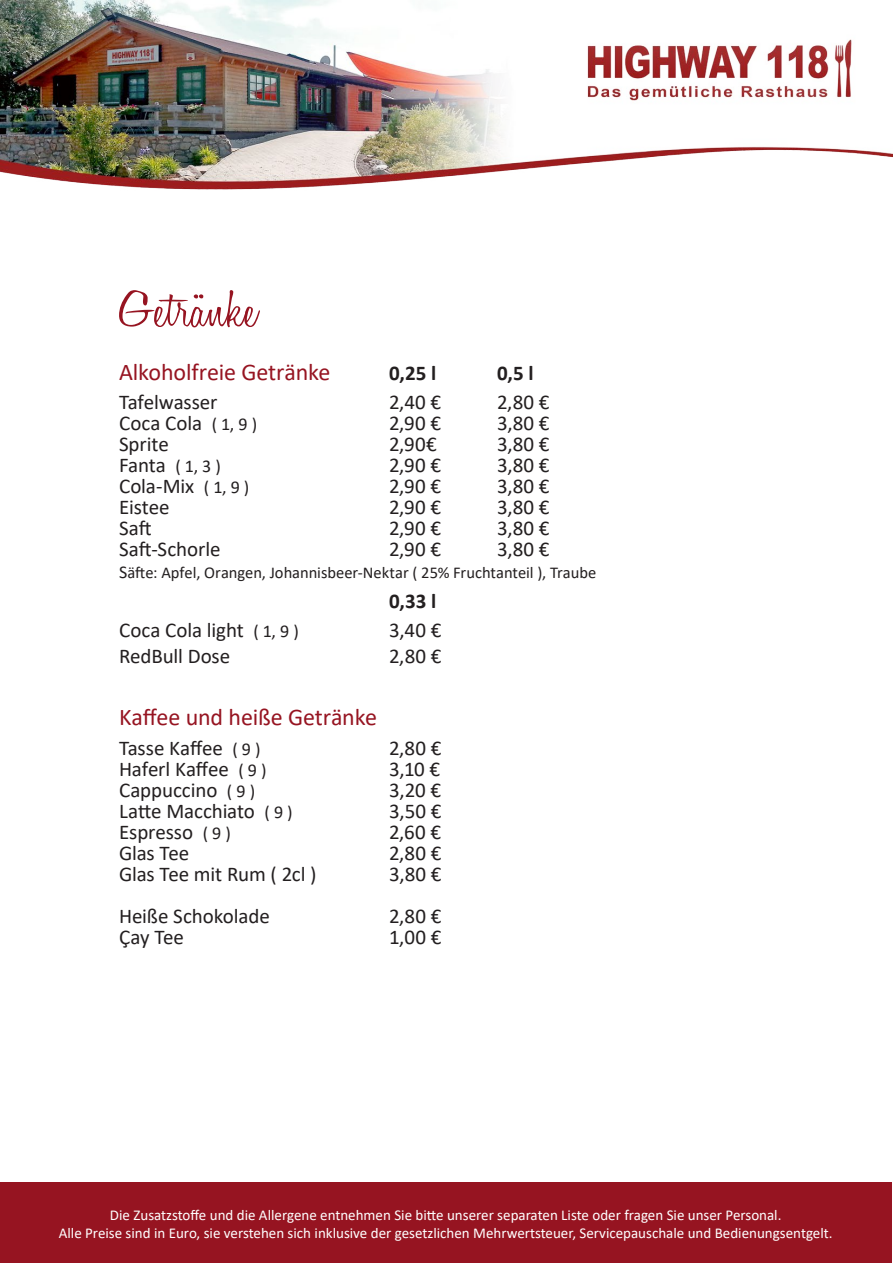
<style>
.page{position:relative;width:893px;height:1263px;background:#fff}
.page>*{position:absolute;margin:0;border:0;box-sizing:border-box;transform-origin:0 0}
.t1{font:300 54px "Honey Script";color:#961421;scale:1.25 1}
.t2{font:24px "Calibri";letter-spacing:-.005em;color:#961421}
.t3{font:21px "Calibri";letter-spacing:-.005em;color:#231f20}
.t4{font:700 21px "Calibri";color:#231f20}
.t5{font:16.5px "Calibri";letter-spacing:-.005em;color:#231f20}
.t6{font:15px "Calibri";color:#fff}
.s1{font-size:18px}
</style>
<div class="page">
<img style="left:0;top:0;width:893px;height:190px">
<div style="left:0;top:1183px;width:891px;height:80px;background:#961421"></div>
<p class="t1" style="left:119px;top:277px;width:112px">Getränke</p>
<p class="t2" style="left:119px;top:355px;width:213px">Alkoholfreie Getränke</p>
<p class="t4" style="left:389px;top:358px;width:49px">0,25 l</p>
<p class="t4" style="left:497px;top:358px;width:38px">0,5 l</p>
<p class="t3" style="left:119px;top:388px;width:100px">Tafelwasser</p>
<p class="t3" style="left:389px;top:388px;width:54px">2,40 €</p>
<p class="t3" style="left:497px;top:388px;width:54px">2,80 €</p>
<p class="t3" style="left:119px;top:409px;width:140px">Coca Cola <span class="s1">( 1, 9 )</span></p>
<p class="t3" style="left:389px;top:409px;width:54px">2,90 €</p>
<p class="t3" style="left:497px;top:409px;width:54px">3,80 €</p>
<p class="t3" style="left:119px;top:430px;width:51px">Sprite</p>
<p class="t3" style="left:389px;top:430px;width:49px">2,90€</p>
<p class="t3" style="left:497px;top:430px;width:54px">3,80 €</p>
<p class="t3" style="left:119px;top:451px;width:103px">Fanta <span class="s1">( 1, 3 )</span></p>
<p class="t3" style="left:389px;top:451px;width:54px">2,90 €</p>
<p class="t3" style="left:497px;top:451px;width:54px">3,80 €</p>
<p class="t3" style="left:119px;top:472px;width:132px">Cola-Mix <span class="s1">( 1, 9 )</span></p>
<p class="t3" style="left:389px;top:472px;width:54px">2,90 €</p>
<p class="t3" style="left:497px;top:472px;width:54px">3,80 €</p>
<p class="t3" style="left:119px;top:493px;width:52px">Eistee</p>
<p class="t3" style="left:389px;top:493px;width:54px">2,90 €</p>
<p class="t3" style="left:497px;top:493px;width:54px">3,80 €</p>
<p class="t3" style="left:119px;top:514px;width:34px">Saft</p>
<p class="t3" style="left:389px;top:514px;width:54px">2,90 €</p>
<p class="t3" style="left:497px;top:514px;width:54px">3,80 €</p>
<p class="t3" style="left:119px;top:535px;width:103px">Saft-Schorle</p>
<p class="t3" style="left:389px;top:535px;width:54px">2,90 €</p>
<p class="t3" style="left:497px;top:535px;width:54px">3,80 €</p>
<p class="t5" style="left:119px;top:561px;width:479px"><span class="s1">S</span>äfte: Apfel, Orangen, Johannisbeer-Nektar ( 25% Fruchtanteil ), Traube</p>
<p class="t4" style="left:389px;top:586px;width:49px">0,33 l</p>
<p class="t3" style="left:119px;top:616px;width:181px">Coca Cola light <span class="s1">( 1, 9 )</span></p>
<p class="t3" style="left:389px;top:616px;width:54px">3,40 €</p>
<p class="t3" style="left:119px;top:641px;width:113px">RedBull Dose</p>
<p class="t3" style="left:389px;top:641px;width:54px">2,80 €</p>
<p class="t2" style="left:119px;top:700px;width:259px">Kaffee und heiße Getränke</p>
<p class="t3" style="left:119px;top:733px;width:143px">Tasse Kaffee <span class="s1">( 9 )</span></p>
<p class="t3" style="left:389px;top:733px;width:54px">2,80 €</p>
<p class="t3" style="left:119px;top:754px;width:149px">Haferl Kaffee <span class="s1">( 9 )</span></p>
<p class="t3" style="left:389px;top:754px;width:53px">3,10 €</p>
<p class="t3" style="left:119px;top:775px;width:138px">Cappuccino <span class="s1">( 9 )</span></p>
<p class="t3" style="left:389px;top:775px;width:53px">3,20 €</p>
<p class="t3" style="left:119px;top:796px;width:175px">Latte Macchiato <span class="s1">( 9 )</span></p>
<p class="t3" style="left:389px;top:796px;width:54px">3,50 €</p>
<p class="t3" style="left:119px;top:817px;width:113px">Espresso <span class="s1">( 9 )</span></p>
<p class="t3" style="left:389px;top:817px;width:54px">2,60 €</p>
<p class="t3" style="left:119px;top:838px;width:72px">Glas Tee</p>
<p class="t3" style="left:389px;top:838px;width:54px">2,80 €</p>
<p class="t3" style="left:119px;top:859px;width:199px">Glas Tee mit Rum ( 2cl )</p>
<p class="t3" style="left:389px;top:859px;width:54px">3,80 €</p>
<p class="t3" style="left:119px;top:901px;width:152px">Heiße Schokolade</p>
<p class="t3" style="left:389px;top:901px;width:54px">2,80 €</p>
<p class="t3" style="left:119px;top:922px;width:67px">Çay Tee</p>
<p class="t3" style="left:389px;top:922px;width:54px">1,00 €</p>
<p class="t6" style="left:110px;top:1204px;width:673px">Die Zusatzstoffe und die Allergene entnehmen Sie bitte unserer separaten Liste oder fragen Sie unser Personal.</p>
<p class="t6" style="left:59px;top:1222px;width:775px">Alle Preise sind in Euro, sie verstehen sich inklusive der gesetzlichen Mehrwertsteuer, Servicepauschale und Bedienungsentgelt.</p>
</div>
